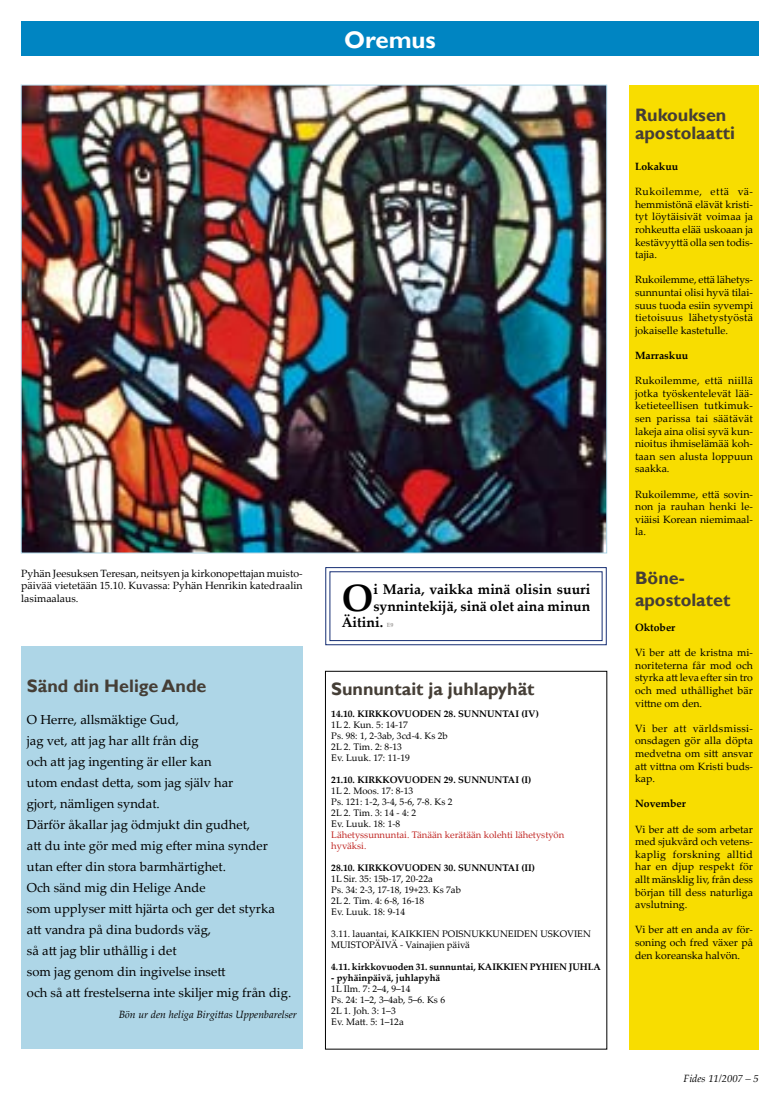
<style>
.page{position:relative;width:780px;height:1106px;background:#fff}
.page>*{position:absolute;margin:0;border:0;box-sizing:border-box;transform-origin:0 0}
.t1{font:700 38px "Palatino Linotype";color:#000}
.t2{font:700 24px "Gill Sans";letter-spacing:-.005em;color:#fff}
.t3{font:700 18px/18px "Gill Sans";color:#453e36}
.t4{font:700 14px "Palatino Linotype";color:#000}
.t5{font:13px/21px "Palatino Linotype";color:#000}
.t6{font:10.5px/12.6px "Palatino Linotype";color:#000;text-align:justify}
.t7{font:italic 10.5px "Palatino Linotype";color:#000}
.t8{font:700 10.5px "Palatino Linotype";color:#000}
.t9{font:9.5px/11px "Palatino Linotype";color:#000}
.t10{font:700 9.5px "Palatino Linotype";color:#000}
.t11{font:9.5px/11px "Palatino Linotype";color:#c02522}
.t12{font:700 6px "Palatino Linotype";color:#9b9997}
</style>
<div class="page">
<div style="left:0;top:21px;width:758px;height:34px;background:#0085c2"></div>
<div style="left:0;top:21px;width:21px;height:35px;background:#fff"></div>
<div style="left:629px;top:85px;width:129px;height:964px;background:#f8dd00"></div>
<div style="left:21px;top:646px;width:281px;height:403px;background:#aed6e7"></div>
<div style="left:325px;top:671px;width:282px;height:378px;border:1px solid #000"></div>
<svg style="left:325px;top:567px;width:282px;height:78px"></svg>
<div style="left:329px;top:571px;width:273px;height:70px;border:1px solid #162e74"></div>
<img style="left:23px;top:87px;width:581px;height:464px">
<h2 class="t2" style="left:344px;top:25px;width:93px">Oremus</h2>
<p class="t6" style="left:21px;top:566px;width:283px">Pyhän Jeesuksen Teresan, neitsyen ja kirkonopettajan muisto&shy;päivää vietetään 15.10. Kuvassa: Pyhän Henrikin katedraalin lasimaalaus.</p>
<h3 class="t3" style="left:27px;top:677px;width:181px">Sänd din Helige Ande</h3>
<p class="t5" style="left:27px;top:708px;width:266px">O Herre, allsmäktige Gud,<br>jag vet, att jag har allt från dig<br>och att jag ingenting är eller kan<br>utom endast detta, som jag själv har<br>gjort, nämligen syndat.<br>Därför åkallar jag ödmjukt din gudhet,<br>att du inte gör med mig efter mina synder utan efter din stora barmhärtighet.<br>Och sänd mig din Helige Ande<br>som upplyser mitt hjärta och ger det styrka att vandra på dina budords väg,<br>så att jag blir uthållig i det<br>som jag genom din ingivelse insett<br>och så att frestelserna inte skiljer mig från dig.</p>
<p class="t7" style="left:119px;top:1006px;width:179px">Bön ur den heliga Birgittas Uppenbarelser</p>
<h1 class="t1" style="left:341px;top:570px;width:33px">O</h1>
<h3 class="t4" style="left:373px;top:579px;width:218px">i Maria, vaikka minä olisin suuri</h3>
<h3 class="t4" style="left:373px;top:596px;width:218px">synnintekijä, sinä olet aina minun</h3>
<h3 class="t4" style="left:341px;top:612px;width:43px">Äitini.</h3>
<p class="t12" style="left:387px;top:621px;width:8px">E9</p>
<h3 class="t3" style="left:331px;top:680px;width:205px">Sunnuntait ja juhlapyhät</h3>
<p class="t10" style="left:331px;top:707px;width:209px">14.10. KIRKKOVUODEN 28. SUNNUNTAI (IV)</p>
<p class="t9" style="left:331px;top:719px;width:118px">1L 2. Kun. 5: 14-17<br>Ps. 98: 1, 2-3ab, 3cd-4. Ks 2b<br>2L 2. Tim. 2: 8-13<br>Ev. Luuk. 17: 11-19</p>
<p class="t10" style="left:331px;top:773px;width:202px">21.10. KIRKKOVUODEN 29. SUNNUNTAI (I)</p>
<p class="t9" style="left:331px;top:785px;width:123px">1L 2. Moos. 17: 8-13<br>Ps. 121: 1-2, 3-4, 5-6, 7-8. Ks 2<br>2L 2. Tim. 3: 14 - 4: 2<br>Ev. Luuk. 18: 1-8</p>
<p class="t11" style="left:331px;top:829px;width:234px">Lähetyssunnuntai. Tänään kerätään kolehti lähetystyön hyväksi.</p>
<p class="t10" style="left:331px;top:861px;width:205px">28.10. KIRKKOVUODEN 30. SUNNUNTAI (II)</p>
<p class="t9" style="left:331px;top:873px;width:131px">1L Sir. 35: 15b-17, 20-22a<br>Ps. 34: 2-3, 17-18, 19+23. Ks 7ab<br>2L 2. Tim. 4: 6-8, 16-18<br>Ev. Luuk. 18: 9-14</p>
<p class="t9" style="left:331px;top:928px;width:261px">3.11. lauantai, KAIKKIEN POISNUKKUNEIDEN USKOVIEN<br>MUISTOPÄIVÄ - Vainajien päivä</p>
<p class="t10" style="left:331px;top:960px;width:271px">4.11. kirkkovuoden 31. sunnuntai, KAIKKIEN PYHIEN JUHLA</p>
<p class="t10" style="left:331px;top:971px;width:110px">- pyhäinpäivä, juhlapyhä</p>
<p class="t9" style="left:331px;top:983px;width:115px">1L Ilm. 7: 2–4, 9–14<br>Ps. 24: 1–2, 3–4ab, 5–6. Ks 6<br>2L 1. Joh. 3: 1–3<br>Ev. Matt. 5: 1–12a</p>
<h3 class="t3" style="left:635px;top:106px;width:101px">Rukouksen apostolaatti</h3>
<p class="t8" style="left:635px;top:159px;width:45px">Lokakuu</p>
<p class="t6" style="left:635px;top:185px;width:119px">Rukoilemme, että vä&shy;hemmistönä elävät kristi&shy;tyt löytäisivät voimaa ja rohkeutta elää uskoaan ja kestävyyttä olla sen todis&shy;tajia.</p>
<p class="t6" style="left:635px;top:273px;width:119px">Rukoilemme, että lähetys&shy;sunnuntai olisi hyvä tilai&shy;suus tuoda esiin syvempi tietoisuus lähetystyöstä jokaiselle kastetulle.</p>
<p class="t8" style="left:635px;top:348px;width:55px">Marraskuu</p>
<p class="t6" style="left:635px;top:374px;width:119px">Rukoilemme, että niillä jotka työskentelevät lää&shy;ketieteellisen tutkimuk&shy;sen parissa tai säätävät lakeja aina olisi syvä kun&shy;nioitus ihmiselämää koh&shy;taan sen alusta loppuun saakka.</p>
<p class="t6" style="left:635px;top:487px;width:119px">Rukoilemme, että sovin&shy;non ja rauhan henki le&shy;viäisi Korean niemimaal&shy;la.</p>
<h3 class="t3" style="left:635px;top:567px;width:97px;line-height:21.6px">Böne&shy;apostolatet</h3>
<p class="t8" style="left:635px;top:620px;width:42px">Oktober</p>
<p class="t6" style="left:635px;top:646px;width:119px">Vi ber att de kristna mi&shy;noriteterna får mod och styrka att leva efter sin tro och med uthållighet bär vittne om den.</p>
<p class="t6" style="left:635px;top:721px;width:119px">Vi ber att världsmissi&shy;onsdagen gör alla döpta medvetna om sitt ansvar att vittna om Kristi buds&shy;kap.</p>
<p class="t8" style="left:635px;top:796px;width:52px">November</p>
<p class="t6" style="left:635px;top:822px;width:119px">Vi ber att de som arbetar med sjukvård och vetens&shy;kaplig forskning alltid har en djup respekt för allt mänsklig liv, från dess början till dess naturliga avslutning.</p>
<p class="t6" style="left:635px;top:923px;width:119px">Vi ber att en anda av för&shy;soning och fred växer på den koreanska halvön.</p>
<p class="t7" style="left:683px;top:1071px;width:69px">Fides 11/2007 –</p>
</div>
